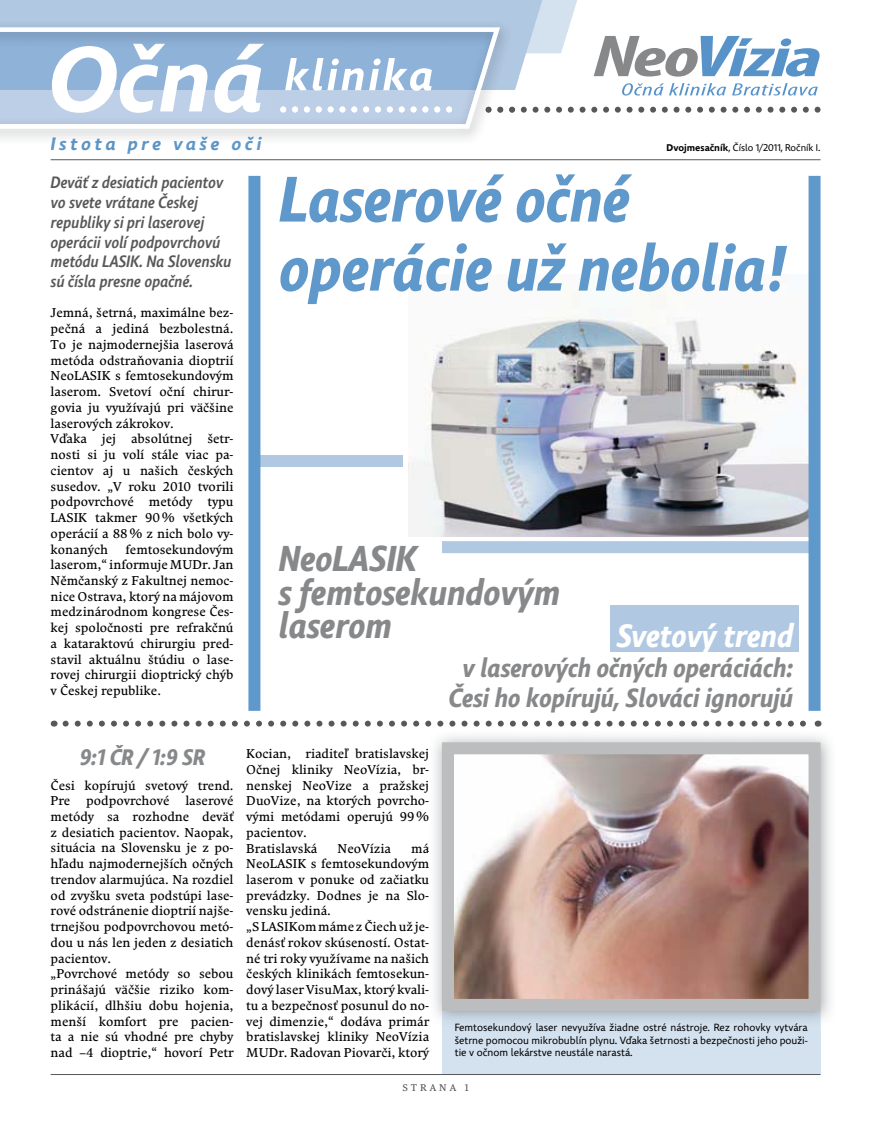
<style>
.page{position:relative;width:872px;height:1127px;background:#fff}
.page>*{position:absolute;margin:0;border:0;box-sizing:border-box;transform-origin:0 0}
.t1{font:italic 700 64.2px/69px "Comenia Sans Cond";color:#5f98ca}
.t2{font:italic 700 36px/33.3px "Comenia Sans Cond";color:#87888a}
.t3{font:italic 700 32.25px "Comenia Sans Cond";color:#fff}
.t4{font:italic 700 26.25px/29.8px "Comenia Sans Cond";color:#87888a;text-align:center}
.t5{font:italic 700 22.5px "Comenia Sans Cond";color:#87888a}
.t6{font:italic 700 18px "Comenia Sans";letter-spacing:.2em;color:#5e97c9}
.t7{font:italic 500 16.5px/19.8px "Comenia Sans Cond";color:#58585a}
.t8{font:12.75px/15.8px "Comenia Serif";color:#000}
.t9{font:10.5px/12.6px "Comenia Sans";color:#000}
.t10{font:9.75px "Comenia Sans";color:#000}
.t11{font:9.75px "Comenia Serif";letter-spacing:.3em;color:#58585a}
.s1{color:#5b92c2}
.s2{color:#5c93c4}
.s3{color:#5d95c6}
.s4{color:#5a91c1}
.s5{font-weight:700}
</style>
<div class="page">
<div style="left:610px;top:605px;width:189px;height:47px;background:#b1c8e2"></div>
<img style="left:409px;top:291px;width:399px;height:245px">
<div style="left:442px;top:1010px;width:378px;height:65px;background:#d4e1ef"></div>
<img style="left:435px;top:736px;width:396px;height:296px">
<img style="left:442px;top:1011px;width:378px;height:21px">
<img style="left:455px;top:1023px;width:352px;height:9px">
<img style="left:455px;top:755px;width:352px;height:243px">
<div style="left:442px;top:742px;width:378px;height:269px;border:12px solid #bcbdbf"></div>
<hr style="left:51px;top:1074px;width:769px;height:1px;background:#58585a">
<hr style="left:51px;top:159px;width:769px;height:1px;background:#58585a">
<svg style="left:66px;top:720px;width:740px;height:6px"></svg>
<svg style="left:622px;top:83px;width:104px;height:13px"></svg>
<svg style="left:732px;top:83px;width:86px;height:13px"></svg>
<svg style="left:503px;top:107px;width:317px;height:6px"></svg>
<svg style="left:0;top:77px;width:503px;height:54px"></svg>
<div style="left:442px;top:541px;width:367px;height:12px;background:#b1c8e2"></div>
<div style="left:251px;top:455px;width:152px;height:12px;background:#b1c8e2"></div>
<div style="left:248px;top:176px;width:12px;height:535px;background:#5f98ca"></div>
<div style="left:808px;top:176px;width:12px;height:535px;background:#5f98ca"></div>
<svg style="left:0;top:0;width:820px;height:77px"></svg>
<h3 class="t6" style="left:51px;top:137px;width:212px"><span class="s1">I</span>s<span class="s2">tota</span> <span class="s3">pre v</span>aš<span class="s3">e</span> oč<span class="s4">i</span></h3>
<p class="t7" style="left:51px;top:173px;width:182px">Deväť z desiatich pacientov vo svete vrátane Českej republiky si pri laserovej operácii volí podpovrchovú metódu LASIK. Na Slovensku sú čísla presne opačné.</p>
<p class="t8" style="left:51px;top:307px;width:184px">Jemná, šetrná, maximálne bez&shy;pečná a jediná bezbolestná.<br>To je najmodernejšia laserová metóda odstraňovania dioptrií<br>NeoLASIK s femtosekundovým laserom. Svetoví oční chirur&shy;govia ju využívajú pri väčšine laserových zákrokov.<br>Vďaka jej absolútnej šetr&shy;nosti si ju volí stále viac pa&shy;cientov aj u našich českých susedov. „V roku 2010 tvorili podpovrchové metódy typu<br>LASIK takmer 90 % všetkých operácií a 88 % z nich bolo vy&shy;konaných</p>
<p class="t8" style="left:51px;top:543px;width:184px;text-align:justify;text-indent:75px">femtosekundovým laserom,“ informuje MUDr. Jan Němčanský z Fakultnej nemoc&shy;nice Ostrava, ktorý na májovom medzinárodnom kongrese Čes&shy;kej spoločnosti pre refrakčnú a kataraktovú chirurgiu pred&shy;stavil aktuálnu štúdiu o lase&shy;rovej chirurgii dioptrický chýb v Českej republike.</p>
<p class="t10" style="left:666px;top:144px;width:155px"><span class="s5">Dvojmesačník</span>, Číslo 1/2011, Ročník I.</p>
<h1 class="t1" style="left:278px;top:172px;width:509px">Laserové očné operácie už nebolia!</h1>
<h2 class="t2" style="left:278px;top:546px;width:283px">NeoLASIK<br>s femtosekundovým laserom</h2>
<h3 class="t3" style="left:616px;top:624px;width:178px">Svetový trend</h3>
<h3 class="t4" style="left:448px;top:656px;width:346px">v laserových očných operáciách:<br>Česi ho kopírujú, Slováci ignorujú</h3>
<h3 class="t5" style="left:79px;top:748px;width:127px">9:1 ČR / 1:9 SR</h3>
<p class="t8" style="left:51px;top:779px;width:184px">Česi kopírujú svetový trend.<br>Pre podpovrchové laserové metódy sa rozhodne deväť z desiatich pacientov. Naopak, situácia na Slovensku je z po&shy;hľadu najmodernejších očných trendov alarmujúca. Na rozdiel od zvyšku sveta podstúpi lase&shy;rové odstránenie dioptrií najše&shy;trnejšou podpovrchovou metó&shy;dou u nás len jeden z desiatich pacientov.<br>„Povrchové metódy so sebou prinášajú väčšie riziko kom&shy;plikácií, dlhšiu dobu hojenia, menší komfort pre pacien&shy;ta a nie sú vhodné pre chyby nad –4 dioptrie,“ hovorí Petr</p>
<p class="t8" style="left:246px;top:747px;width:184px">Kocian, riaditeľ bratislavskej<br>Očnej kliniky NeoVízia, br&shy;nenskej NeoVize a pražskej<br>DuoVize, na ktorých povrcho&shy;vými metódami operujú 99% pacientov.<br>Bratislavská</p>
<p class="t8" style="left:246px;top:842px;width:184px;text-indent:165px">má<br>NeoLASIK s femtosekundovým laserom v ponuke od začiatku prevádzky. Dodnes je na Slo&shy;vensku jediná.<br>„S LASIKom máme z Čiech už je&shy;denásť rokov skúseností. Ostat&shy;né tri roky využívame na našich českých klinikách femtosekun&shy;dový laser VisuMax, ktorý kvali&shy;tu a bezpečnosť posunul do no&shy;vej dimenzie,“ dodáva primár bratislavskej kliniky NeoVízia<br>MUDr. Radovan Piovarči, ktorý</p>
<p class="t8" style="left:338px;top:842px;width:55px">NeoVízia</p>
<p class="t9" style="left:455px;top:1022px;width:354px">Femtosekundový laser nevyužíva žiadne ostré nástroje. Rez rohovky vytvára</p>
<p class="t9" style="left:455px;top:1035px;width:354px">šetrne pomocou mikrobublín plynu. Vďaka šetrnosti a bezpečnosti jeho použi&shy;tie v očnom lekárstve neustále narastá.</p>
<p class="t11" style="left:402px;top:1084px;width:68px">STRANA 1</p>
</div>
